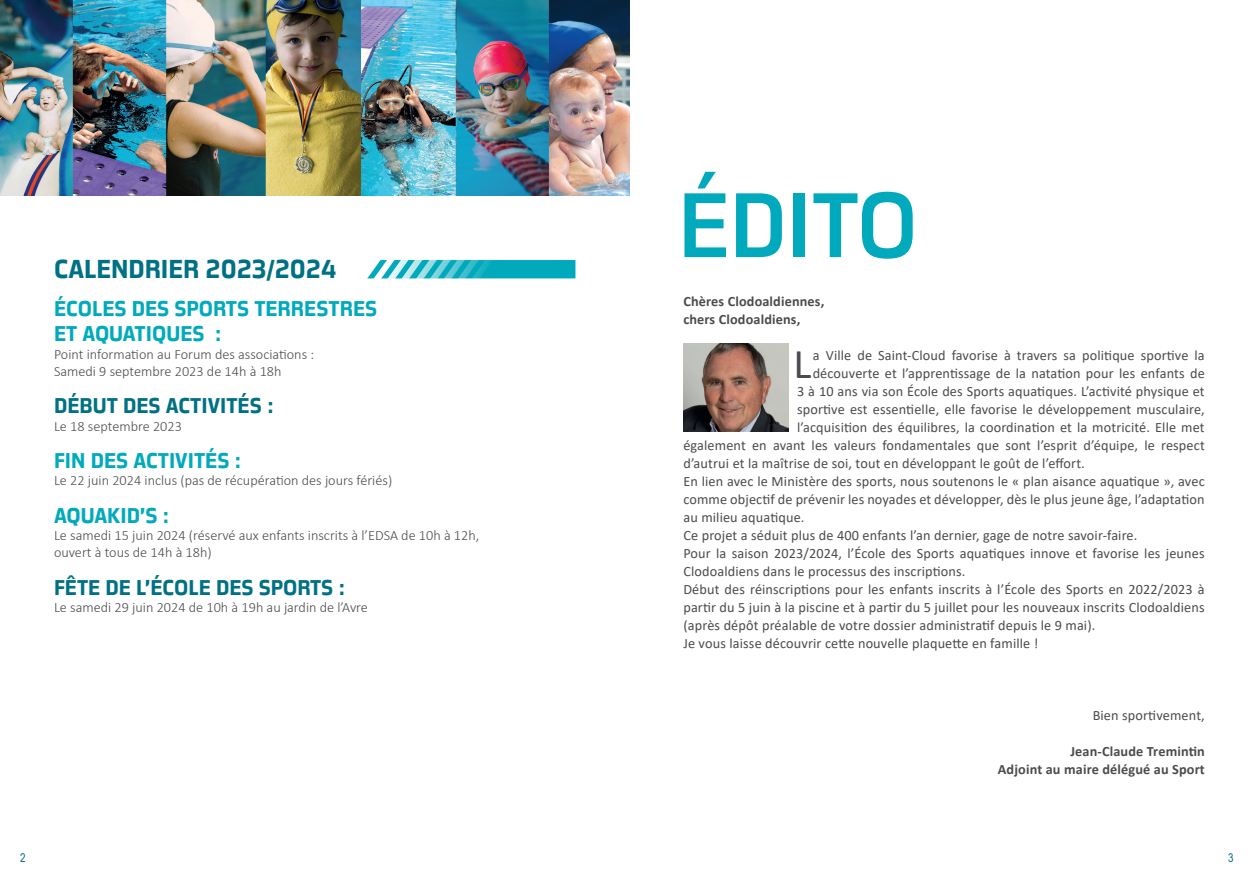
<style>
.page{position:relative;width:1259px;height:893px;background:#fff}
.page>*{position:absolute;margin:0;border:0;box-sizing:border-box;transform-origin:0 0}
.t1{font:89.85px "Great Escape Rg";color:#00aabc}
.t2{font:42.6px "Calibri";color:#4b4c4d}
.t3{font:700 25.5px "Great Escape Rg";color:#007184}
.t4{font:700 21px/25.2px "Great Escape Rg";color:#00aabc}
.t5{font:700 21px "Great Escape Rg";color:#007184}
.t6{font:14.25px/18px "Calibri";letter-spacing:.01em;color:#4b4c4d;text-align:justify}
.t7{font:300 14.25px/17.1px "Calibri";color:#4b4c4d}
.t8{font:700 14.25px "Calibri";letter-spacing:.01em;color:#4b4c4d}
.t9{font:12px "Arial Narrow";color:#007184}
</style>
<div class="page">
<img style="left:683px;top:343px;width:105px;height:88px">
<svg style="left:367px;top:260px;width:208px;height:19px;background:#37bcca"></svg>
<img style="left:0;top:0;width:629px;height:195px">
<p class="t3" style="left:54px;top:254px;width:284px">CALENDRIER 2023/2024</p>
<p class="t4" style="left:54px;top:296px;width:325px">ÉCOLES DES SPORTS TERRESTRES<br>ET AQUATIQUES :</p>
<p class="t7" style="left:54px;top:345px;width:262px">Point information au Forum des associations :</p>
<p class="t7" style="left:54px;top:362px;width:229px">Samedi 9 septembre 2023 de 14h à 18h</p>
<p class="t5" style="left:54px;top:393px;width:221px">DÉBUT DES ACTIVITÉS :</p>
<p class="t7" style="left:54px;top:417px;width:129px">Le 18 septembre 2023</p>
<p class="t4" style="left:54px;top:448px;width:189px">FIN DES ACTIVITÉS :</p>
<p class="t7" style="left:54px;top:472px;width:340px">Le 22 juin 2024 inclus (pas de récupération des jours fériés)</p>
<p class="t4" style="left:54px;top:503px;width:117px">AQUAKID’S :</p>
<p class="t7" style="left:54px;top:527px;width:427px">Le samedi 15 juin 2024 (réservé aux enfants inscrits à l’EDSA de 10h à 12h, ouvert à tous de 14h à 18h)</p>
<p class="t5" style="left:54px;top:575px;width:293px">FÊTE DE L’ÉCOLE DES SPORTS :</p>
<p class="t7" style="left:54px;top:599px;width:315px">Le samedi 29 juin 2024 de 10h à 19h au jardin de l’Avre</p>
<p class="t1" style="left:678px;top:172px;width:241px">ÉDITO</p>
<p class="t8" style="left:683px;top:291px;width:143px">Chères Clodoaldiennes,</p>
<p class="t8" style="left:683px;top:309px;width:119px">chers Clodoaldiens,</p>
<p class="t2" style="left:793px;top:334px;width:19px">L</p>
<p class="t6" style="left:812px;top:346px;width:393px">a Ville de Saint-Cloud favorise à travers sa politique sportive la</p>
<p class="t6" style="left:812px;top:364px;width:393px">découverte et l’apprentissage de la natation pour les enfants de</p>
<p class="t6" style="left:797px;top:382px;width:409px">3 à 10 ans via son École des Sports aquatiques. L’activité physique et</p>
<p class="t6" style="left:797px;top:400px;width:409px">sportive est essentielle, elle favorise le développement musculaire,</p>
<p class="t6" style="left:797px;top:418px;width:409px">l’acquisition des équilibres, la coordination et la motricité. Elle met</p>
<p class="t6" style="left:683px;top:436px;width:523px">également en avant les valeurs fondamentales que sont l’esprit d’équipe, le respect</p>
<p class="t6" style="left:683px;top:454px;width:403px">d’autrui et la maîtrise de soi, tout en développant le goût de l’effort.</p>
<p class="t6" style="left:683px;top:472px;width:523px">En lien avec le Ministère des sports, nous soutenons le « plan aisance aquatique », avec comme objectif de prévenir les noyades et développer, dès le plus jeune âge, l’adaptation au milieu aquatique.</p>
<p class="t6" style="left:683px;top:526px;width:455px">Ce projet a séduit plus de 400 enfants l’an dernier, gage de notre savoir-faire.</p>
<p class="t6" style="left:683px;top:544px;width:523px">Pour la saison 2023/2024, l’École des Sports aquatiques innove et favorise les jeunes<br>Clodoaldiens dans le processus des inscriptions.</p>
<p class="t6" style="left:683px;top:580px;width:523px">Début des réinscriptions pour les enfants inscrits à l’École des Sports en 2022/2023 à partir du 5 juin à la piscine et à partir du 5 juillet pour les nouveaux inscrits Clodoaldiens (après dépôt préalable de votre dossier administratif depuis le 9 mai).</p>
<p class="t6" style="left:683px;top:634px;width:357px">Je vous laisse découvrir cette nouvelle plaquette en famille !</p>
<p class="t6" style="left:1092px;top:706px;width:114px">Bien sportivement,</p>
<p class="t8" style="left:1070px;top:741px;width:136px">Jean-Claude Tremintin</p>
<p class="t8" style="left:998px;top:759px;width:208px">Adjoint au maire délégué au Sport</p>
<p class="t9" style="left:20px;top:849px;width:7px">2</p>
<p class="t9" style="left:1228px;top:848px;width:7px">3</p>
</div>
